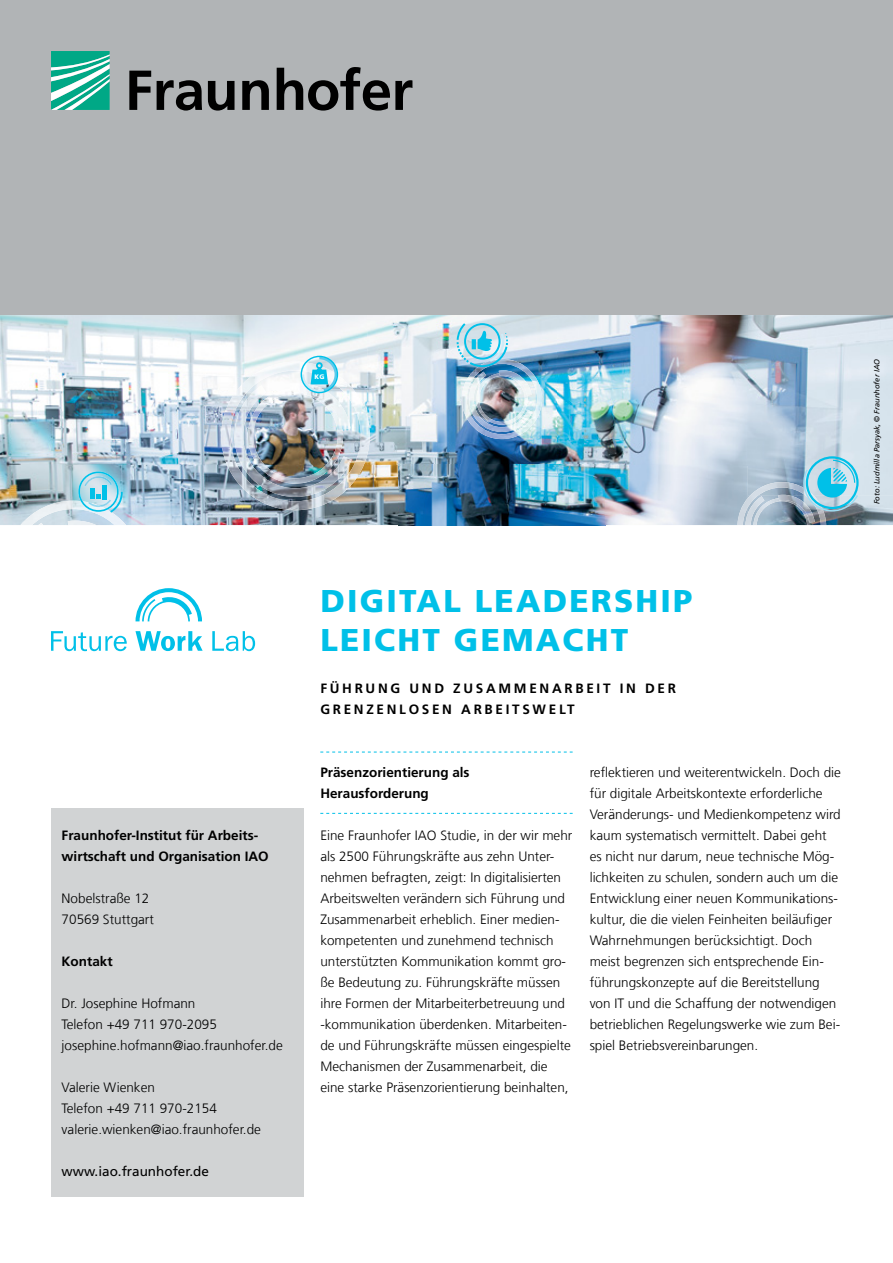
<style>
.page{position:relative;width:893px;height:1263px;background:#fff}
.page>*{position:absolute;margin:0;border:0;box-sizing:border-box;transform-origin:0 0}
.t1{font:900 31.5px/39px "Frutiger LT Com";letter-spacing:.07em;color:#00c0e8}
.t2{font:300 13.5px/21px "Frutiger LT Com";color:#000}
.t3{font:700 13.5px/21px "Frutiger LT Com";color:#000}
.t4{font:700 13.5px/21px "Frutiger LT Com";letter-spacing:.2em;color:#000}
.t5{font:13.5px "Frutiger LT Com";color:#000}
.t6{font:italic 7.5px "Frutiger LT Com";color:#000}
.t7{font:900 6.6px "Frutiger LT Com";color:#fff}
</style>
<div class="page">
<div style="left:0;top:0;width:893px;height:315px;background:#b1b4b6"></div>
<svg style="left:51px;top:51px;width:59px;height:59px;background:#4bbfa8"></svg>
<svg style="left:129px;top:67px;width:283px;height:44px"></svg>
<img style="left:0;top:315px;width:893px;height:210px">
<img style="left:462px;top:359px;width:80px;height:80px">
<img style="left:469px;top:372px;width:63px;height:60px">
<img style="left:499px;top:370px;width:33px;height:26px">
<img style="left:221px;top:362px;width:149px;height:148px">
<img style="left:234px;top:385px;width:118px;height:112px">
<img style="left:289px;top:383px;width:61px;height:47px">
<img style="left:20px;top:501px;width:106px;height:24px">
<img style="left:68px;top:521px;width:28px;height:4px">
<img style="left:737px;top:482px;width:89px;height:43px">
<img style="left:764px;top:498px;width:46px;height:27px">
<img style="left:745px;top:496px;width:19px;height:29px">
<img style="left:778px;top:495px;width:37px;height:28px">
<svg style="left:78px;top:471px;width:45px;height:42px;background:#9bd7e8"></svg>
<div style="left:102px;top:485px;width:5px;height:14px;background:#00c0e8"></div>
<svg style="left:301px;top:356px;width:37px;height:37px"></svg>
<svg style="left:457px;top:323px;width:51px;height:44px;background:#93d2e6"></svg>
<svg style="left:799px;top:456px;width:60px;height:56px;background:#85c8dd"></svg>
<svg style="left:136px;top:588px;width:66px;height:33px"></svg>
<svg style="left:51px;top:631px;width:76px;height:20px"></svg>
<svg style="left:135px;top:631px;width:68px;height:20px"></svg>
<svg style="left:212px;top:631px;width:43px;height:20px"></svg>
<svg style="left:320px;top:752px;width:253px;height:1px"></svg>
<svg style="left:320px;top:813px;width:253px;height:1px"></svg>
<div style="left:51px;top:808px;width:252px;height:389px;background:#d1d3d4"></div>
<p class="t7" style="left:315px;top:373px;width:11px">KG</p>
<p class="t6" style="left:872px;top:504px;width:147px;rotate:-90deg">Foto: Ludmilla Parsyak, © Fraunhofer IAO</p>
<p class="t3" style="left:62px;top:825px;width:197px">Fraunhofer-Institut für Arbeits&shy;wirtschaft und Organisation IAO</p>
<p class="t2" style="left:62px;top:888px;width:94px">Nobelstraße 12<br>70569 Stuttgart</p>
<p class="t4" style="left:62px;top:951px;width:53px">Kontakt</p>
<p class="t2" style="left:62px;top:993px;width:223px">Dr. Josephine Hofmann<br>Telefon +49 711 970-2095 josephine.hofmann@iao.fraunhofer.de</p>
<p class="t2" style="left:62px;top:1077px;width:201px">Valerie Wienken<br>Telefon +49 711 970-2154 valerie.wienken@iao.fraunhofer.de</p>
<p class="t5" style="left:62px;top:1163px;width:149px">www.iao.fraunhofer.de</p>
<h1 class="t1" style="left:320px;top:581px;width:374px">DIGITAL LEADERSHIP<br>LEICHT GEMACHT</h1>
<p class="t4" style="left:320px;top:678px;width:357px">Führung und Zusammenarbeit in der grenzenlosen Arbeitswelt</p>
<p class="t3" style="left:320px;top:762px;width:151px">Präsenzorientierung als<br>Herausforderung</p>
<p class="t2" style="left:320px;top:825px;width:254px">Eine Fraunhofer IAO Studie, in der wir mehr als 2500 Führungskräfte aus zehn Unter&shy;nehmen befragten, zeigt: In digitalisierten Arbeitswelten verändern sich Führung und Zusammenarbeit erheblich. Einer medien&shy;kompetenten und zunehmend technisch unterstützten Kommunikation kommt gro&shy;ße Bedeutung zu. Führungskräfte müssen ihre Formen der Mitarbeiterbetreuung und -kommunikation überdenken. Mitarbeiten&shy;de und Führungskräfte müssen eingespielte Mechanismen der Zusammenarbeit, die eine starke Präsenzorientierung beinhalten,</p>
<p class="t2" style="left:590px;top:762px;width:253px">reflektieren und weiterentwickeln. Doch die für digitale Arbeitskontexte erforderliche Veränderungs- und Medienkompetenz wird kaum systematisch vermittelt. Dabei geht es nicht nur darum, neue technische Mög&shy;lichkeiten zu schulen, sondern auch um die Entwicklung einer neuen Kommunikations&shy;kultur, die die vielen Feinheiten beiläufiger Wahrnehmungen berücksichtigt. Doch meist begrenzen sich entsprechende Ein&shy;führungskonzepte auf die Bereitstellung von IT und die Schaffung der notwendigen betrieblichen Regelungswerke wie zum Bei&shy;spiel Betriebsvereinbarungen.</p>
</div>
